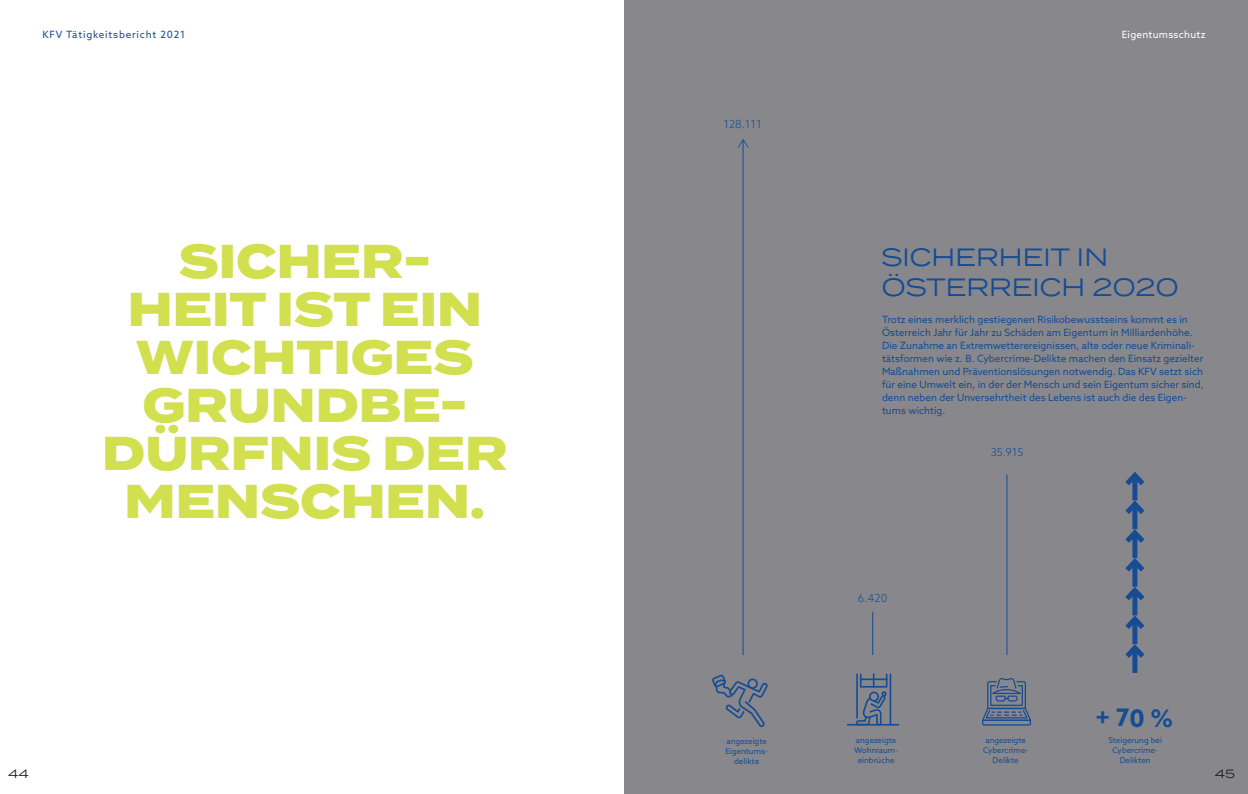
<style>
.page{position:relative;width:1248px;height:794px;background:#fff}
.page>*{position:absolute;margin:0;border:0;box-sizing:border-box;transform-origin:0 0}
.t1{font:800 47.4px/48px "Termina";color:#d2df4f;text-align:center;scale:.95 1}
.t2{font:25px/30px "Termina";letter-spacing:-.02em;color:#154c94}
.t3{font:700 24.3px "Azo Sans";color:#154c94}
.t4{font:12px "Termina";color:#231f20}
.t5{font:300 11.1px "Azo Sans";letter-spacing:-.005em;color:#154c94}
.t6{font:10px/13px "Azo Sans";color:#154c94}
.t7{font:10px "Azo Sans";letter-spacing:.08em;color:#154c94}
.t8{font:10px "Azo Sans";letter-spacing:.025em;color:#fff}
.t9{font:8px/10px "Azo Sans";color:#154c94;text-align:center}
</style>
<div class="page">
<div style="left:624px;top:0;width:623px;height:794px;background:#88888c"></div>
<svg style="left:738px;top:139px;width:10px;height:9px"></svg>
<hr style="left:742px;top:140px;width:1px;height:515px;background:#154c94">
<svg style="left:712px;top:674px;width:55px;height:53px"></svg>
<hr style="left:872px;top:611px;width:1px;height:44px;background:#154c94">
<hr style="left:889px;top:673px;width:2px;height:52px;background:#154c94">
<hr style="left:846px;top:724px;width:53px;height:1px;background:#154c94">
<svg style="left:856px;top:673px;width:31px;height:51px"></svg>
<hr style="left:859px;top:678px;width:28px;height:2px;background:#154c94">
<hr style="left:1006px;top:474px;width:1px;height:181px;background:#154c94">
<svg style="left:982px;top:678px;width:48px;height:47px"></svg>
<div style="left:1132px;top:648px;width:5px;height:25px;background:#154c94"></div>
<svg style="left:1125px;top:640px;width:20px;height:23px"></svg>
<div style="left:1132px;top:619px;width:5px;height:25px;background:#154c94"></div>
<svg style="left:1125px;top:612px;width:20px;height:22px"></svg>
<div style="left:1132px;top:590px;width:5px;height:25px;background:#154c94"></div>
<svg style="left:1125px;top:583px;width:20px;height:23px"></svg>
<div style="left:1132px;top:561px;width:5px;height:25px;background:#154c94"></div>
<svg style="left:1125px;top:554px;width:20px;height:23px"></svg>
<div style="left:1132px;top:533px;width:5px;height:25px;background:#154c94"></div>
<svg style="left:1125px;top:525px;width:20px;height:23px"></svg>
<div style="left:1132px;top:504px;width:5px;height:25px;background:#154c94"></div>
<svg style="left:1125px;top:497px;width:20px;height:22px"></svg>
<div style="left:1132px;top:475px;width:5px;height:25px;background:#154c94"></div>
<svg style="left:1125px;top:472px;width:20px;height:19px"></svg>
<p class="t7" style="left:43px;top:28px;width:144px">KFV Tätigkeitsbericht 2021</p>
<p class="t5" style="left:723px;top:117px;width:40px">128.111</p>
<p class="t8" style="left:1121px;top:28px;width:85px">Eigentumsschutz</p>
<p class="t4" style="left:8px;top:764px;width:22px">44</p>
<h1 class="t1" style="left:102px;top:238px;width:428px">SICHER-<br>HEIT IST EIN<br>WICHTIGES<br>GRUNDBE-<br>DÜRFNIS DER<br>MENSCHEN.</h1>
<h2 class="t2" style="left:881px;top:241px;width:299px">SICHERHEIT IN<br>ÖSTERREICH 2020</h2>
<p class="t6" style="left:881px;top:312px;width:323px">Trotz eines merklich gestiegenen Risikobewusstseins kommt es in Österreich Jahr für Jahr zu Schäden am Eigentum in Milliardenhöhe.<br>Die Zunahme an Extremwetterereignissen, alte oder neue Kriminali&shy;tätsformen wie z. B. Cybercrime-Delikte machen den Einsatz gezielter Maßnahmen und Präventionslösungen notwendig. Das KFV setzt sich für eine Umwelt ein, in der der Mensch und sein Eigentum sicher sind, denn neben der Unversehrtheit des Lebens ist auch die des Eigen&shy;tums wichtig.</p>
<p class="t5" style="left:990px;top:445px;width:34px">35.915</p>
<p class="t5" style="left:857px;top:591px;width:31px">6.420</p>
<p class="t9" style="left:725px;top:735px;width:44px">angezeigte<br>Eigentums&shy;delikte</p>
<p class="t9" style="left:854px;top:735px;width:45px">angezeigte<br>Wohnraum&shy;einbrüche</p>
<p class="t9" style="left:982px;top:735px;width:47px">angezeigte<br>Cybercrime-<br>Delikte</p>
<h3 class="t3" style="left:1095px;top:701px;width:79px">+ 70 %</h3>
<p class="t9" style="left:1108px;top:735px;width:55px">Steigerung bei<br>Cybercrime-<br>Delikten</p>
<p class="t4" style="left:1214px;top:764px;width:22px">45</p>
</div>
